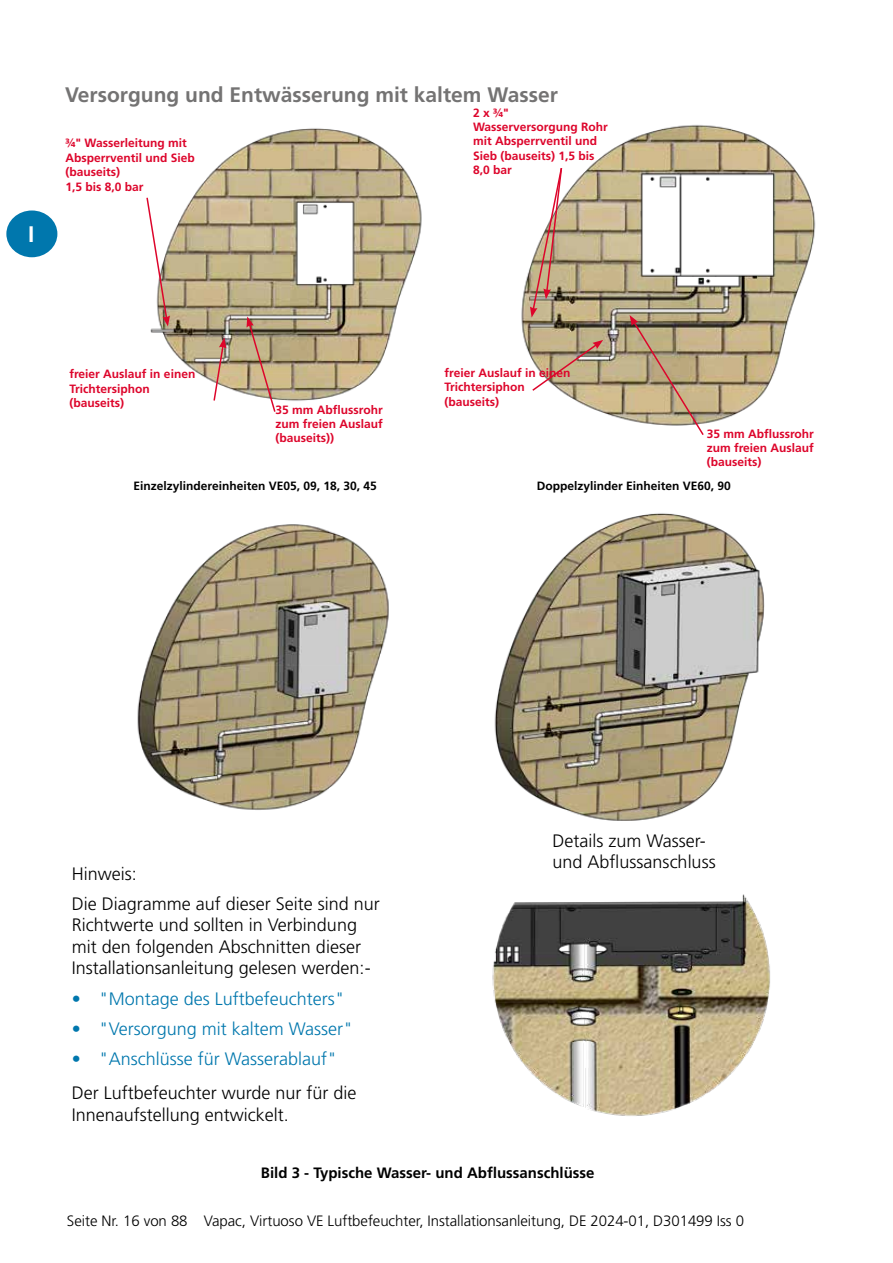
<style>
.page{position:relative;width:893px;height:1263px;background:#fff}
.page>*{position:absolute;margin:0;border:0;box-sizing:border-box;transform-origin:0 0}
.t1{font:700 22.5px "Frutiger LT Pro";color:#fff}
.t2{font:700 21px "Frutiger LT Pro";color:#747373}
.t3{font:300 18px/21.6px "Frutiger LT Pro";color:#000}
.t4{font:300 18px "Frutiger LT Pro";color:#0077ad}
.t5{font:300 15px "Frutiger LT Pro";letter-spacing:-.005em;color:#000}
.t6{font:700 15px "Frutiger LT Pro";color:#000}
.t7{font:700 12px/14.4px "Frutiger LT Pro";color:#dd052b}
.t8{font:700 12px "Frutiger LT Pro";color:#000}
</style>
<div class="page">
<div style="left:6px;top:210px;width:51px;height:47px;background:#0077ad;border-radius:50%"></div>
<img style="left:150px;top:128px;width:272px;height:273px">
<img style="left:521px;top:125px;width:295px;height:299px">
<img style="left:137px;top:524px;width:252px;height:286px">
<img style="left:494px;top:513px;width:271px;height:308px">
<img style="left:492px;top:894px;width:278px;height:222px">
<svg style="left:146px;top:196px;width:24px;height:130px"></svg>
<svg style="left:212px;top:338px;width:14px;height:63px"></svg>
<svg style="left:247px;top:316px;width:30px;height:96px;background:#bda58b"></svg>
<svg style="left:531px;top:340px;width:72px;height:52px;background:#bca78a"></svg>
<svg style="left:630px;top:315px;width:75px;height:120px;background:#b8a585"></svg>
<svg style="left:530px;top:166px;width:33px;height:151px"></svg>
<h1 class="t1" style="left:28px;top:221px;width:8px">I</h1>
<h2 class="t2" style="left:65px;top:83px;width:494px">Versorgung und Entwässerung mit kaltem Wasser</h2>
<p class="t7" style="left:473px;top:105px;width:136px">2 x ¾"<br>Wasserversorgung Rohr mit Absperrventil und<br>Sieb (bauseits) 1,5 bis<br>8,0 bar</p>
<p class="t7" style="left:65px;top:136px;width:131px">3/4" Wasserleitung mit<br>Absperrventil und Sieb (bauseits)<br>1,5 bis 8,0 bar</p>
<p class="t7" style="left:70px;top:367px;width:127px">freier Auslauf in einen<br>Trichtersiphon (bauseits)</p>
<p class="t7" style="left:276px;top:402px;width:109px;text-align:justify">35 mm Abflussrohr zum freien Auslauf (bauseits))</p>
<p class="t7" style="left:445px;top:365px;width:127px">freier Auslauf in einen<br>Trichtersiphon (bauseits)</p>
<p class="t7" style="left:707px;top:426px;width:109px;text-align:justify">35 mm Abflussrohr zum freien Auslauf (bauseits)</p>
<p class="t8" style="left:134px;top:479px;width:245px">Einzelzylindereinheiten VE05, 09, 18, 30, 45</p>
<p class="t8" style="left:537px;top:479px;width:196px">Doppelzylinder Einheiten VE60, 90</p>
<h3 class="t3" style="left:72px;top:858px;width:310px;line-height:30.2px">Hinweis:<br>Die Diagramme auf dieser Seite sind nur</h3>
<h3 class="t3" style="left:72px;top:914px;width:300px">Richtwerte und sollten in Verbindung mit den folgenden Abschnitten dieser<br>Installationsanleitung gelesen werden:-</h3>
<h3 class="t4" style="left:72px;top:988px;width:275px">• "Montage des Luftbefeuchters"</h3>
<h3 class="t4" style="left:72px;top:1018px;width:283px">• "Versorgung mit kaltem Wasser"</h3>
<h3 class="t4" style="left:72px;top:1048px;width:267px">• "Anschlüsse für Wasserablauf"</h3>
<h3 class="t3" style="left:72px;top:1082px;width:286px">Der Luftbefeuchter wurde nur für die<br>Innenaufstellung entwickelt.</h3>
<h3 class="t3" style="left:553px;top:830px;width:165px">Details zum Wasser&shy;und Abflussanschluss</h3>
<p class="t6" style="left:261px;top:1164px;width:335px">Bild 3 - Typische Wasser- und Abflussanschlüsse</p>
<p class="t5" style="left:67px;top:1212px;width:679px">Seite Nr. 16 von 88 Vapac, Virtuoso VE Luftbefeuchter, Installationsanleitung, DE 2024-01, D301499 Iss 0</p>
</div>
